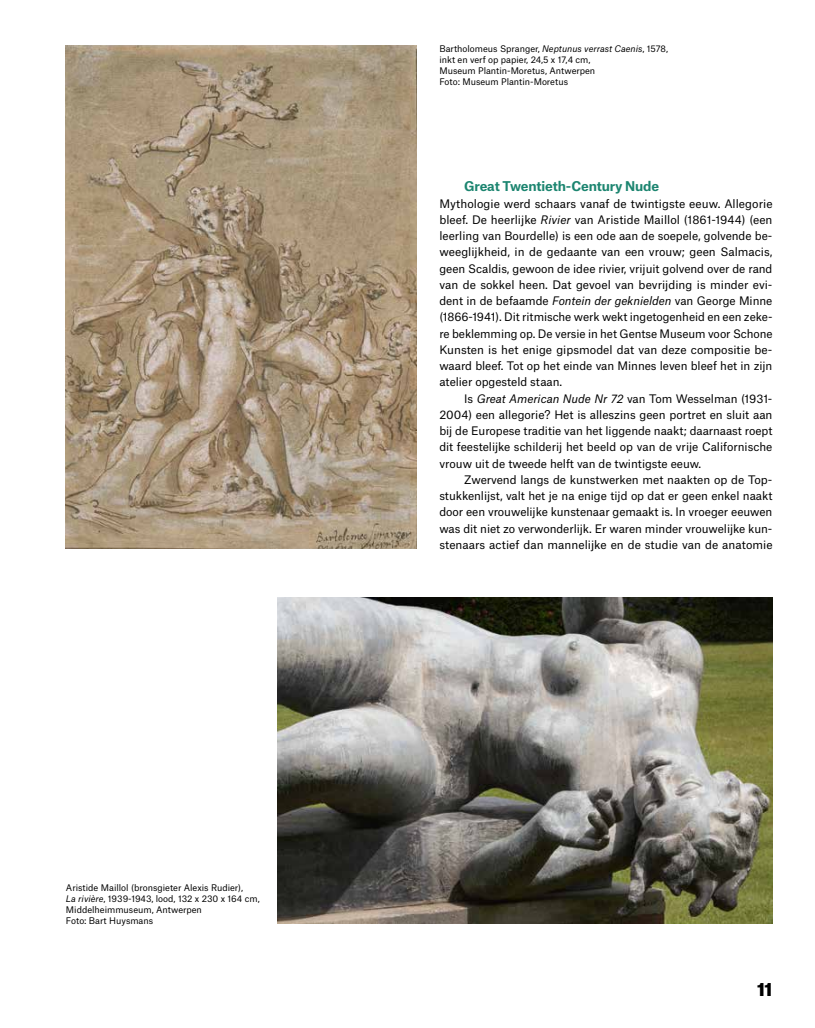
<style>
.page{position:relative;width:815px;height:1028px;background:#fff}
.page>*{position:absolute;margin:0;border:0;box-sizing:border-box;transform-origin:0 0}
.t1{font:900 17.5px "Atlas Grotesk";color:#000}
.t2{font:700 12.88px "Atlas Grotesk";letter-spacing:-.015em;color:#1c8570}
.t3{font:11.25px/16.2px "Atlas Grotesk";color:#000;text-align:justify}
.t4{font:8.75px/11px "Atlas Grotesk";color:#000}
.s1{font-style:italic}
</style>
<div class="page">
<img style="left:66px;top:45px;width:350px;height:504px">
<img style="left:278px;top:598px;width:494px;height:325px">
<p class="t4" style="left:66px;top:880px;width:195px">Aristide Maillol (bronsgieter Alexis Rudier),<br><span class="s1">La rivière</span>, 1939-1943, lood, 132 x 230 x 164 cm, Middelheimmuseum, Antwerpen<br>Foto: Bart Huysmans</p>
<p class="t4" style="left:439px;top:43px;width:230px">Bartholomeus Spranger, <span class="s1">Neptunus verrast Caenis</span>, 1578, inkt en verf op papier, 24,5 x 17,4 cm,<br>Museum Plantin-Moretus, Antwerpen<br>Foto: Museum Plantin-Moretus</p>
<p class="t2" style="left:464px;top:176px;width:197px">Great Twentieth-Century Nude</p>
<p class="t3" style="left:439px;top:194px;width:335px">Mythologie werd schaars vanaf de twintigste eeuw. Allegorie bleef. De heerlijke <span class="s1">Rivier</span> van Aristide Maillol (1861-1944) (een leerling van Bourdelle) is een ode aan de soepele, golvende be&shy;weeglijkheid, in de gedaante van een vrouw; geen Salmacis, geen Scaldis, gewoon de idee rivier, vrijuit golvend over de rand van de sokkel heen. Dat gevoel van bevrijding is minder evi&shy;dent in de befaamde <span class="s1">Fontein der geknielden</span> van George Minne (1866-1941). Dit ritmische werk wekt ingetogenheid en een zeke&shy;re beklemming op. De versie in het Gentse Museum voor Schone Kunsten is het enige gipsmodel dat van deze compositie be&shy;waard bleef. Tot op het einde van Minnes leven bleef het in zijn atelier opgesteld staan.</p>
<p class="t3" style="left:439px;top:389px;width:335px;text-indent:25px">Is <span class="s1">Great American Nude Nr 72</span> van Tom Wesselman (1931- 2004) een allegorie? Het is alleszins geen portret en sluit aan bij de Europese traditie van het liggende naakt; daarnaast roept dit feestelijke schilderij het beeld op van de vrije Californische vrouw uit de tweede helft van de twintigste eeuw.</p>
<p class="t3" style="left:439px;top:470px;width:335px;text-indent:25px">Zwervend langs de kunstwerken met naakten op de Top&shy;stukkenlijst, valt het je na enige tijd op dat er geen enkel naakt door een vrouwelijke kunstenaar gemaakt is. In vroeger eeuwen was dit niet zo verwonderlijk. Er waren minder vrouwelijke kun&shy;stenaars actief dan mannelijke en de studie van de anatomie</p>
<h1 class="t1" style="left:757px;top:974px;width:17px">11</h1>
</div>
